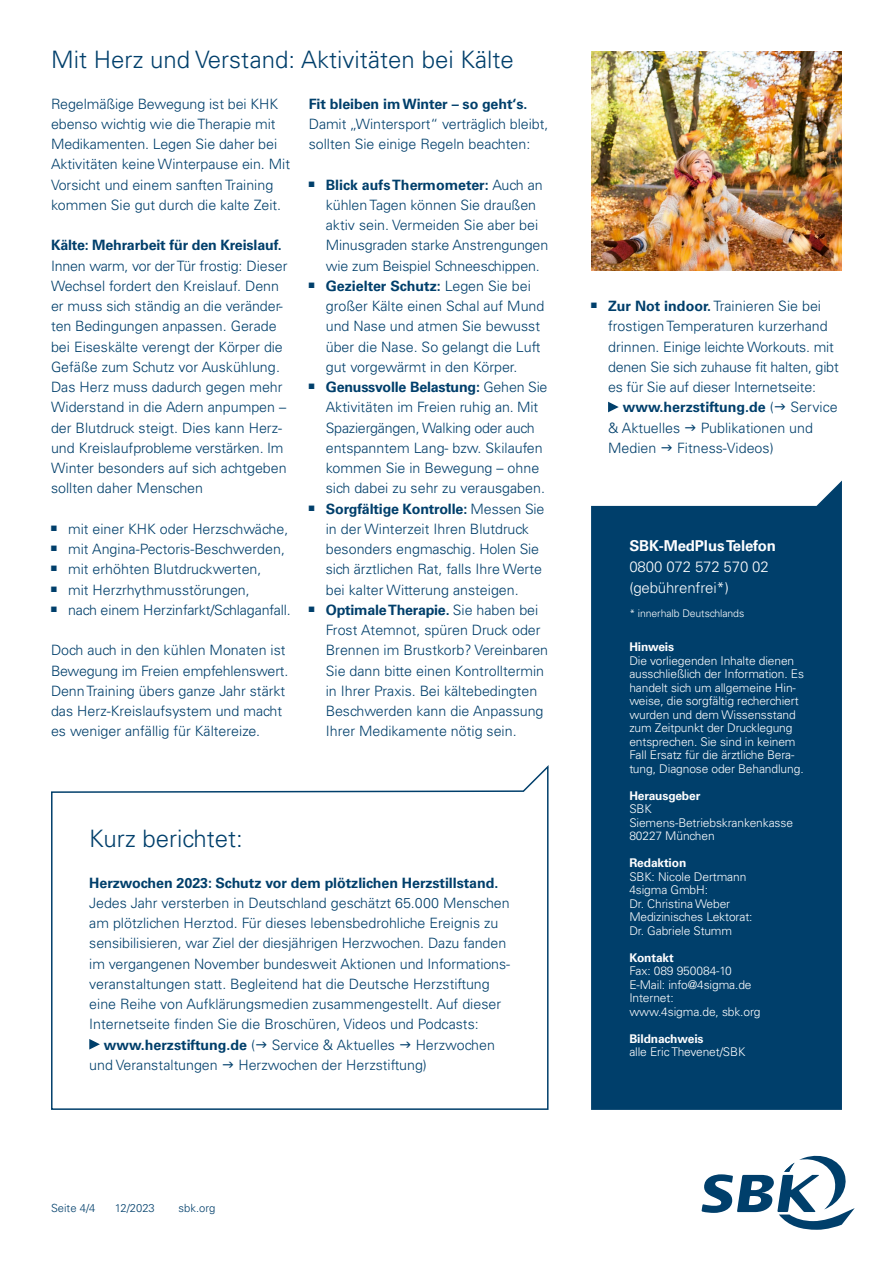
<style>
.page{position:relative;width:893px;height:1263px;background:#fff}
.page>*{position:absolute;margin:0;border:0;box-sizing:border-box;transform-origin:0 0}
.t1{font:300 24px "Univers LT Std";color:#003f6b}
.t2{font:300 15px/21.3px "Univers LT Std";letter-spacing:-.01em;color:#fdfdfe}
.t3{font:700 15px "Univers LT Std";letter-spacing:-.01em;color:#fdfdfe}
.t4{font:300 14.25px/20.2px "Univers LT Std";color:#003f6b}
.t5{font:700 14.25px/20.2px "Univers LT Std";letter-spacing:-.005em;color:#003f6b}
.t6{font:300 12px/13.5px "Univers LT Std";letter-spacing:-.01em;color:#fdfdfe}
.t7{font:700 12px "Univers LT Std";letter-spacing:-.01em;color:#fdfdfe}
.t8{font:300 11.25px "Univers LT Std";color:#003f6b}
.t9{font:300 10.5px "Univers LT Std";letter-spacing:-.01em;color:#fdfdfe}
.s1{font-weight:300}
.s2{font-weight:700}
</style>
<div class="page">
<svg style="left:51px;top:765px;width:498px;height:345px"></svg>
<svg style="left:89px;top:1039px;width:11px;height:10px"></svg>
<div style="left:591px;top:480px;width:251px;height:630px;background:#003f6b"></div>
<svg style="left:701px;top:1155px;width:154px;height:75px"></svg>
<img style="left:591px;top:51px;width:251px;height:220px">
<svg style="left:608px;top:402px;width:11px;height:10px"></svg>
<svg style="left:256px;top:1041px;width:10px;height:6px"></svg>
<svg style="left:400px;top:1041px;width:10px;height:6px"></svg>
<svg style="left:223px;top:1062px;width:10px;height:5px"></svg>
<h1 class="t1" style="left:51px;top:45px;width:464px">Mit Herz und Verstand: Aktivitäten bei Kälte</h1>
<p class="t4" style="left:51px;top:93px;width:241px">Regelmäßige Bewegung ist bei KHK ebenso wichtig wie die Therapie mit Medikamenten. Legen Sie daher bei Aktivitäten keine Winterpause ein. Mit Vorsicht und einem sanften Training kommen Sie gut durch die kalte Zeit.</p>
<p class="t5" style="left:51px;top:235px;width:232px">Kälte: Mehrarbeit für den Kreislauf.</p>
<p class="t4" style="left:51px;top:255px;width:238px">Innen warm, vor der Tür frostig: Dieser Wechsel fordert den Kreislauf. Denn er muss sich ständig an die veränder&shy;ten Bedingungen anpassen. Gerade bei Eiseskälte verengt der Körper die Gefäße zum Schutz vor Auskühlung.<br>Das Herz muss dadurch gegen mehr Widerstand in die Adern anpumpen – der Blutdruck steigt. Dies kann Herz&shy;und Kreislaufprobleme verstärken. Im Winter besonders auf sich achtgeben sollten daher Menschen</p>
<p class="t4" style="left:51px;top:519px;width:241px"><sup>Q</sup> mit einer KHK oder Herzschwäche, <sup>Q</sup> mit Angina-Pectoris-Beschwerden, <sup>Q</sup> mit erhöhten Blutdruckwerten,<br><sup>Q</sup> mit Herzrhythmusstörungen,<br><sup>Q</sup> nach einem Herzinfarkt/Schlaganfall.</p>
<p class="t4" style="left:51px;top:640px;width:239px">Doch auch in den kühlen Monaten ist Bewegung im Freien empfehlenswert.<br>Denn Training übers ganze Jahr stärkt das Herz-Kreislaufsystem und macht es weniger anfällig für Kältereize.</p>
<p class="t5" style="left:309px;top:93px;width:220px">Fit bleiben im Winter – so geht‘s.</p>
<p class="t4" style="left:309px;top:114px;width:241px">Damit „Wintersport“ verträglich bleibt, sollten Sie einige Regeln beachten:</p>
<p class="t5" style="left:309px;top:175px;width:236px"><sup>Q</sup> Blick aufs Thermometer: <span class="s1">Auch an</span></p>
<p class="t4" style="left:326px;top:195px;width:212px">kühlen Tagen können Sie draußen</p>
<p class="t4" style="left:326px;top:215px;width:214px">aktiv sein. Vermeiden Sie aber bei</p>
<p class="t4" style="left:326px;top:235px;width:224px">Minusgraden starke Anstrengungen</p>
<p class="t4" style="left:326px;top:255px;width:216px">wie zum Beispiel Schneeschippen.</p>
<p class="t5" style="left:309px;top:276px;width:224px"><sup>Q</sup> Gezielter Schutz: <span class="s1">Legen Sie bei</span></p>
<p class="t4" style="left:326px;top:296px;width:220px">großer Kälte einen Schal auf Mund</p>
<p class="t4" style="left:326px;top:316px;width:216px">und Nase und atmen Sie bewusst</p>
<p class="t4" style="left:326px;top:336px;width:216px">über die Nase. So gelangt die Luft</p>
<p class="t4" style="left:326px;top:357px;width:193px">gut vorgewärmt in den Körper.</p>
<p class="t5" style="left:309px;top:377px;width:240px"><sup>Q</sup> Genussvolle Belastung: <span class="s1">Gehen Sie</span></p>
<p class="t4" style="left:326px;top:397px;width:214px">Aktivitäten im Freien ruhig an. Mit</p>
<p class="t4" style="left:326px;top:417px;width:210px">Spaziergängen, Walking oder auch</p>
<p class="t4" style="left:326px;top:438px;width:218px">entspanntem Lang- bzw. Skilaufen</p>
<p class="t4" style="left:326px;top:458px;width:215px">kommen Sie in Bewegung – ohne</p>
<p class="t4" style="left:326px;top:478px;width:221px">sich dabei zu sehr zu verausgaben.</p>
<p class="t5" style="left:309px;top:499px;width:237px"><sup>Q</sup> Sorgfältige Kontrolle: <span class="s1">Messen Sie</span></p>
<p class="t4" style="left:326px;top:519px;width:205px">in der Winterzeit Ihren Blutdruck</p>
<p class="t4" style="left:326px;top:539px;width:215px">besonders engmaschig. Holen Sie</p>
<p class="t4" style="left:326px;top:559px;width:218px">sich ärztlichen Rat, falls Ihre Werte</p>
<p class="t4" style="left:326px;top:579px;width:194px">bei kalter Witterung ansteigen.</p>
<p class="t5" style="left:309px;top:600px;width:231px"><sup>Q</sup> Optimale Therapie. <span class="s1">Sie haben bei</span></p>
<p class="t4" style="left:326px;top:620px;width:216px">Frost Atemnot, spüren Druck oder</p>
<p class="t4" style="left:326px;top:640px;width:224px">Brennen im Brustkorb? Vereinbaren</p>
<p class="t4" style="left:326px;top:660px;width:220px">Sie dann bitte einen Kontrolltermin</p>
<p class="t4" style="left:326px;top:681px;width:213px">in Ihrer Praxis. Bei kältebedingten</p>
<p class="t4" style="left:326px;top:701px;width:219px">Beschwerden kann die Anpassung</p>
<p class="t4" style="left:326px;top:721px;width:192px">Ihrer Medikamente nötig sein.</p>
<h1 class="t1" style="left:89px;top:824px;width:155px">Kurz berichtet:</h1>
<p class="t5" style="left:89px;top:872px;width:411px">Herzwochen 2023: Schutz vor dem plötzlichen Herzstillstand.</p>
<p class="t4" style="left:89px;top:893px;width:422px">Jedes Jahr versterben in Deutschland geschätzt 65.000 Menschen</p>
<p class="t4" style="left:89px;top:913px;width:411px">am plötzlichen Herztod. Für dieses lebensbedrohliche Ereignis zu</p>
<p class="t4" style="left:89px;top:933px;width:418px">sensibilisieren, war Ziel der diesjährigen Herzwochen. Dazu fanden</p>
<p class="t4" style="left:89px;top:953px;width:422px">im vergangenen November bundesweit Aktionen und Informations-</p>
<p class="t4" style="left:89px;top:974px;width:402px">veranstaltungen statt. Begleitend hat die Deutsche Herzstiftung</p>
<p class="t4" style="left:89px;top:994px;width:413px">eine Reihe von Aufklärungsmedien zusammengestellt. Auf dieser</p>
<p class="t4" style="left:89px;top:1014px;width:391px">Internetseite finden Sie die Broschüren, Videos und Podcasts:</p>
<p class="t5" style="left:104px;top:1034px;width:293px">www.herzstiftung.de <span class="s1">( Service &amp; Aktuelles</span></p>
<p class="t4" style="left:416px;top:1034px;width:81px">Herzwochen</p>
<p class="t4" style="left:89px;top:1055px;width:130px">und Veranstaltungen</p>
<p class="t4" style="left:238px;top:1055px;width:190px">Herzwochen der Herzstiftung)</p>
<p class="t4" style="left:608px;top:296px;width:232px;text-indent:-17px"><sup>Q</sup> <span class="s2">Zur Not indoor.</span> Trainieren Sie bei frostigen Temperaturen kurzerhand drinnen. Einige leichte Workouts. mit denen Sie sich zuhause fit halten, gibt es für Sie auf dieser Internetseite:</p>
<p class="t5" style="left:608px;top:397px;width:231px;text-indent:15px">www.herzstiftung.de <span class="s1">( Service &amp; Aktuelles</span></p>
<p class="t4" style="left:701px;top:417px;width:114px">Publikationen und</p>
<p class="t4" style="left:608px;top:438px;width:50px">Medien</p>
<p class="t4" style="left:677px;top:438px;width:98px">Fitness-Videos)</p>
<p class="t3" style="left:629px;top:537px;width:148px">SBK-MedPlus Telefon</p>
<p class="t2" style="left:629px;top:556px;width:141px">0800 072 572 570 02 (gebührenfrei*)</p>
<p class="t9" style="left:629px;top:607px;width:116px">* innerhalb Deutschlands</p>
<p class="t7" style="left:629px;top:640px;width:46px">Hinweis</p>
<p class="t6" style="left:629px;top:653px;width:176px">Die vorliegenden Inhalte dienen ausschließlich der Information. Es handelt sich um allgemeine Hin&shy;weise, die sorgfältig recherchiert wurden und dem Wissensstand zum Zeitpunkt der Drucklegung entsprechen. Sie sind in keinem Fall Ersatz für die ärztliche Bera&shy;tung, Diagnose oder Behandlung.</p>
<p class="t7" style="left:629px;top:788px;width:73px">Herausgeber</p>
<p class="t6" style="left:629px;top:802px;width:165px">SBK<br>Siemens-Betriebskrankenkasse<br>80227 München</p>
<p class="t7" style="left:629px;top:856px;width:59px">Redaktion</p>
<p class="t6" style="left:629px;top:869px;width:125px">SBK: Nicole Dertmann<br>4sigma GmbH:<br>Dr. Christina Weber<br>Medizinisches Lektorat:<br>Dr. Gabriele Stumm</p>
<p class="t7" style="left:629px;top:950px;width:46px">Kontakt</p>
<p class="t6" style="left:629px;top:964px;width:133px">Fax: 089 950084-10<br>E-Mail: info@4sigma.de<br>Internet: www.4sigma.de, sbk.org</p>
<p class="t7" style="left:629px;top:1031px;width:76px">Bildnachweis</p>
<p class="t6" style="left:629px;top:1045px;width:118px">alle Eric Thevenet/SBK</p>
<p class="t8" style="left:51px;top:1201px;width:46px">Seite 4/4</p>
<p class="t8" style="left:115px;top:1201px;width:42px">12/2023</p>
<p class="t8" style="left:179px;top:1201px;width:38px">sbk.org</p>
</div>
